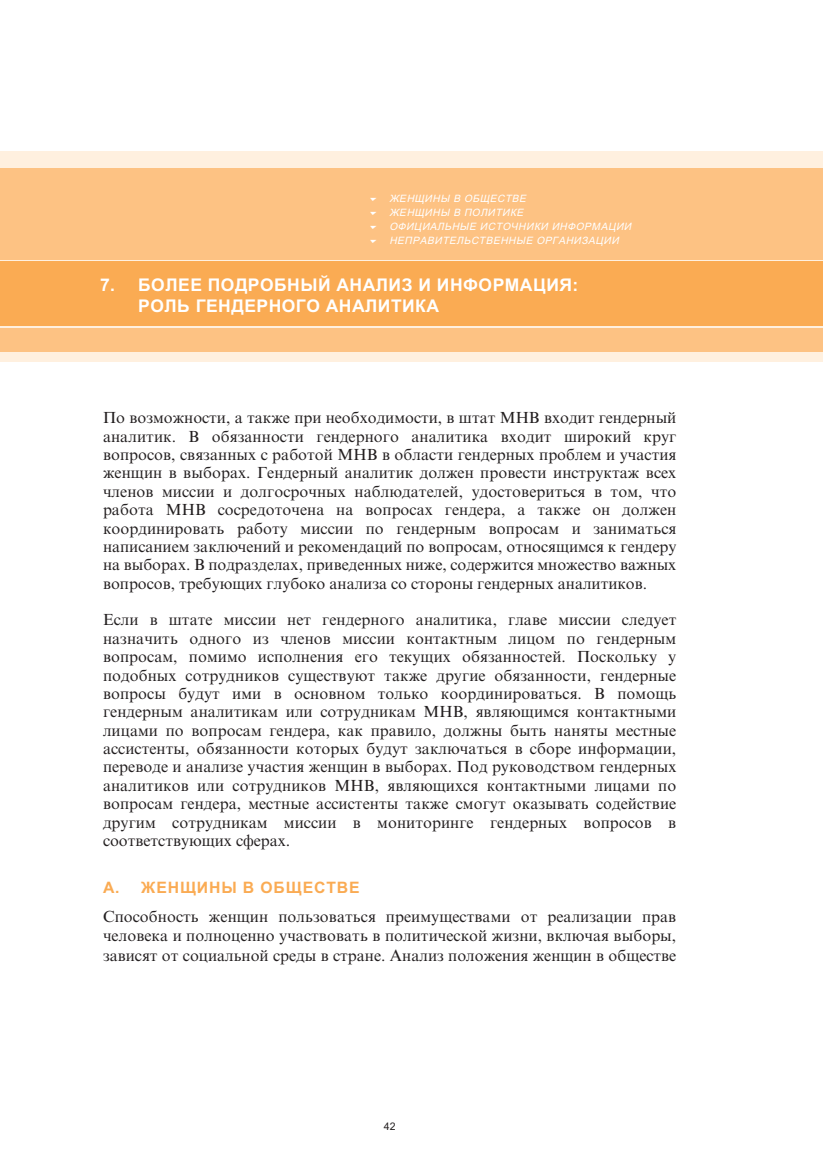
<style>
.page{position:relative;width:823px;height:1169px;background:#fff}
.page>*{position:absolute;margin:0;border:0;box-sizing:border-box;transform-origin:0 0}
.t1{font:700 17.5px/21px "Arial Cyr";letter-spacing:.03em;color:#fff}
.t2{font:16.1px/18.4px "Times New Roman Cyr";color:#231f20;text-align:justify}
.t3{font:700 15.75px "Arial Cyr";letter-spacing:.055em;color:#faab53}
.t4{font:10.5px "Arial Cyr";color:#231f20}
.t5{font:italic 10.15px/14px "Arial Cyr";letter-spacing:.055em;color:#fff}
.s1{font-size:16.62px}
</style>
<div class="page">
<div style="left:0;top:151px;width:822px;height:211px;background:#fff0df"></div>
<div style="left:0;top:168px;width:822px;height:92px;background:#fdc283"></div>
<div style="left:0;top:328px;width:822px;height:24px;background:#fdc283"></div>
<div style="left:0;top:262px;width:822px;height:64px;background:#faab53"></div>
<p class="t5" style="left:389px;top:192px;width:245px">ЖЕНЩИНЫ В ОБЩЕСТВЕ<br>ЖЕНЩИНЫ В ПОЛИТИКЕ<br>ОФИЦИАЛЬНЫЕ ИСТОЧНИКИ ИНФОРМАЦИИ<br>НЕПРАВИТЕЛЬСТВЕННЫЕ ОРГАНИЗАЦИИ</p>
<p class="t1" style="left:138px;top:277px;width:441px;text-indent:-38px">7. БОЛЕЕ ПОДРОБНЫЙ АНАЛИЗ И ИНФОРМАЦИЯ:<br>РОЛЬ ГЕНДЕРНОГО АНАЛИТИКА</p>
<p class="t2" style="left:103px;top:410px;width:575px">По возможности, а также при необходимости, в штат МНВ входит гендерный аналитик. В обязанности гендерного аналитика входит широкий круг вопросов, связанных с работой МНВ в области гендерных проблем и участия женщин в выборах. Гендерный аналитик должен провести инструктаж всех членов миссии и долгосрочных наблюдателей, удостовериться в том, что работа МНВ сосредоточена на вопросах гендера, а также он должен координировать работу миссии по гендерным вопросам и заниматься написанием заключений и рекомендаций по вопросам, относящимся к гендеру на выборах. В подразделах, приведенных ниже, содержится множество важных вопросов, требующих глубоко анализа со стороны гендерных аналитиков.</p>
<p class="t2" style="left:103px;top:612px;width:575px">Если в штате миссии нет гендерного аналитика, главе миссии следует назначить одного из членов миссии контактным лицом по гендерным вопросам, помимо исполнения его текущих обязанностей. Поскольку у подобных сотрудников существуют также другие обязанности, гендерные вопросы будут ими в основном только координироваться. В помощь гендерным аналитикам или сотрудникам МНВ, являющимся контактными лицами по вопросам гендера, как правило, должны быть наняты местные ассистенты, обязанности которых будут заключаться в сборе информации, переводе и анализе участия женщин в выборах. Под руководством гендерных аналитиков или сотрудников МНВ, являющихся контактными лицами по вопросам гендера, местные ассистенты также смогут оказывать содействие другим сотрудникам миссии в мониторинге гендерных вопросов в соответствующих сферах<span class="s1">.</span></p>
<p class="t3" style="left:103px;top:882px;width:258px">A. ЖЕНЩИНЫ В ОБЩЕСТВЕ</p>
<p class="t2" style="left:103px;top:909px;width:575px;line-height:19.2px">Способность женщин пользоваться преимуществами от реализации прав человека и полноценно участвовать в политической жизни, включая выборы, зависят от социальной среды в стране. Анализ положения женщин в обществе</p>
<p class="t4" style="left:384px;top:1122px;width:13px">42</p>
</div>
